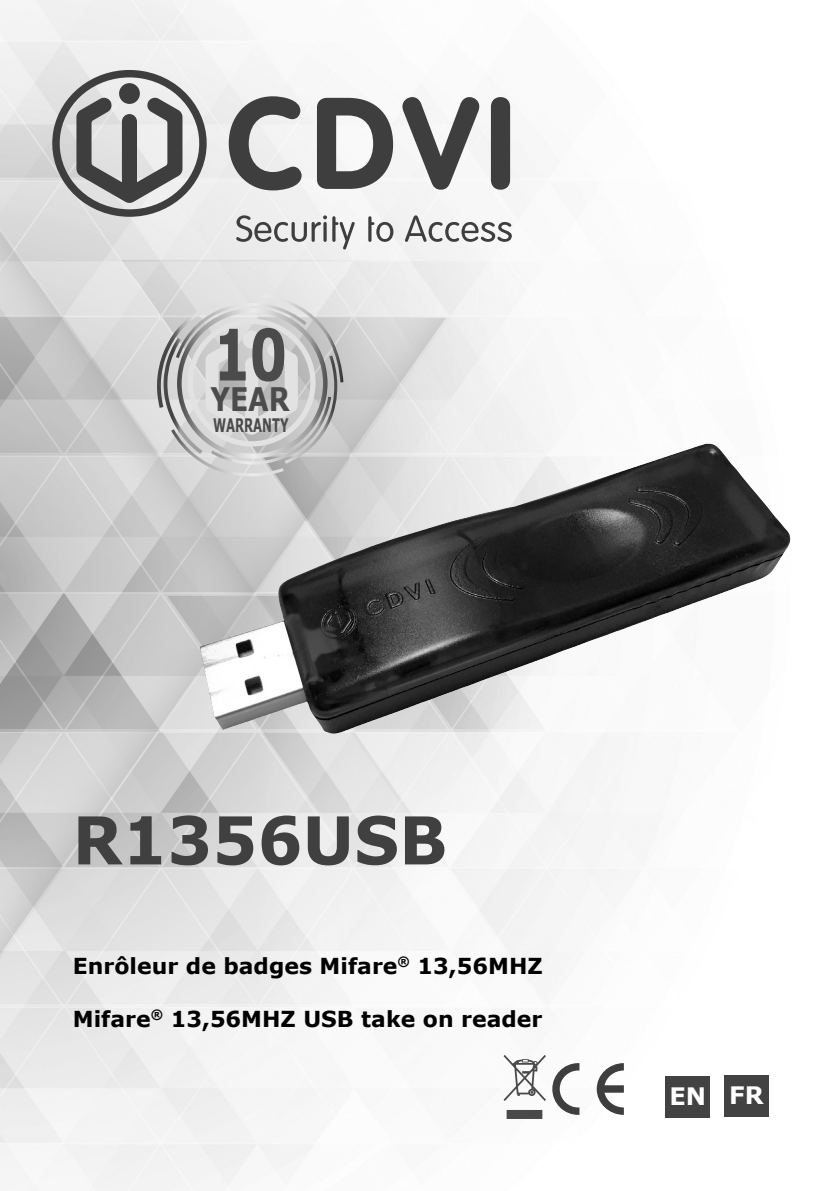
<style>
.page{position:relative;width:840px;height:1191px;background:#fff}
.page>*{position:absolute;margin:0;border:0;box-sizing:border-box;transform-origin:0 0}
.t1{font:700 70.8px "Verdana";color:#4b4b4b;scale:.75 1}
.t2{font:700 66px "Verdana";color:#404040;scale:.96 1}
.t3{font:700 32.4px "Verdana";color:#4b4b4b;scale:.82 1}
.t4{font:700 24px "Verdana";color:#fff}
.t5{font:700 22px "Verdana";color:#000}
.t6{font:700 18.6px "Verdana";color:#4b4b4b;scale:.62 1}
</style>
<div class="page">
<img style="left:0;top:0;width:769px;height:1191px">
<svg style="left:46px;top:70px;width:163px;height:147px"></svg>
<svg style="left:236px;top:215px;width:118px;height:34px"></svg>
<svg style="left:368px;top:216px;width:25px;height:26px"></svg>
<svg style="left:405px;top:215px;width:106px;height:27px"></svg>
<svg style="left:229px;top:96px;width:72px;height:94px"></svg>
<svg style="left:317px;top:98px;width:76px;height:91px"></svg>
<svg style="left:402px;top:97px;width:77px;height:93px"></svg>
<div style="left:490px;top:97px;width:20px;height:93px;background:#3e3e3e;border-radius:10px"></div>
<div style="left:724px;top:1076px;width:44px;height:40px;background:#424242"></div>
<div style="left:665px;top:1076px;width:44px;height:41px;background:#424242"></div>
<svg style="left:596px;top:1063px;width:27px;height:51px"></svg>
<svg style="left:552px;top:1063px;width:27px;height:51px"></svg>
<svg style="left:503px;top:1054px;width:42px;height:65px"></svg>
<svg style="left:157px;top:294px;width:186px;height:182px;background:#c9c9c9"></svg>
<img style="left:200px;top:444px;width:591px;height:291px">
<h1 class="t1" style="left:213px;top:304px;width:100px">10</h1>
<p class="t6" style="left:213px;top:411px;width:123px">WARRANTY</p>
<h3 class="t3" style="left:210px;top:376px;width:98px">YEAR</h3>
<h2 class="t2" style="left:72px;top:793px;width:392px">R1356USB</h2>
<p class="t5" style="left:73px;top:950px;width:471px">Enrôleur de badges Mifare<sup>®</sup> 13,56MHZ</p>
<p class="t5" style="left:73px;top:1003px;width:471px">Mifare<sup>®</sup> 13,56MHZ USB take on reader</p>
<p class="t4" style="left:669px;top:1078px;width:95px">EN FR</p>
</div>
